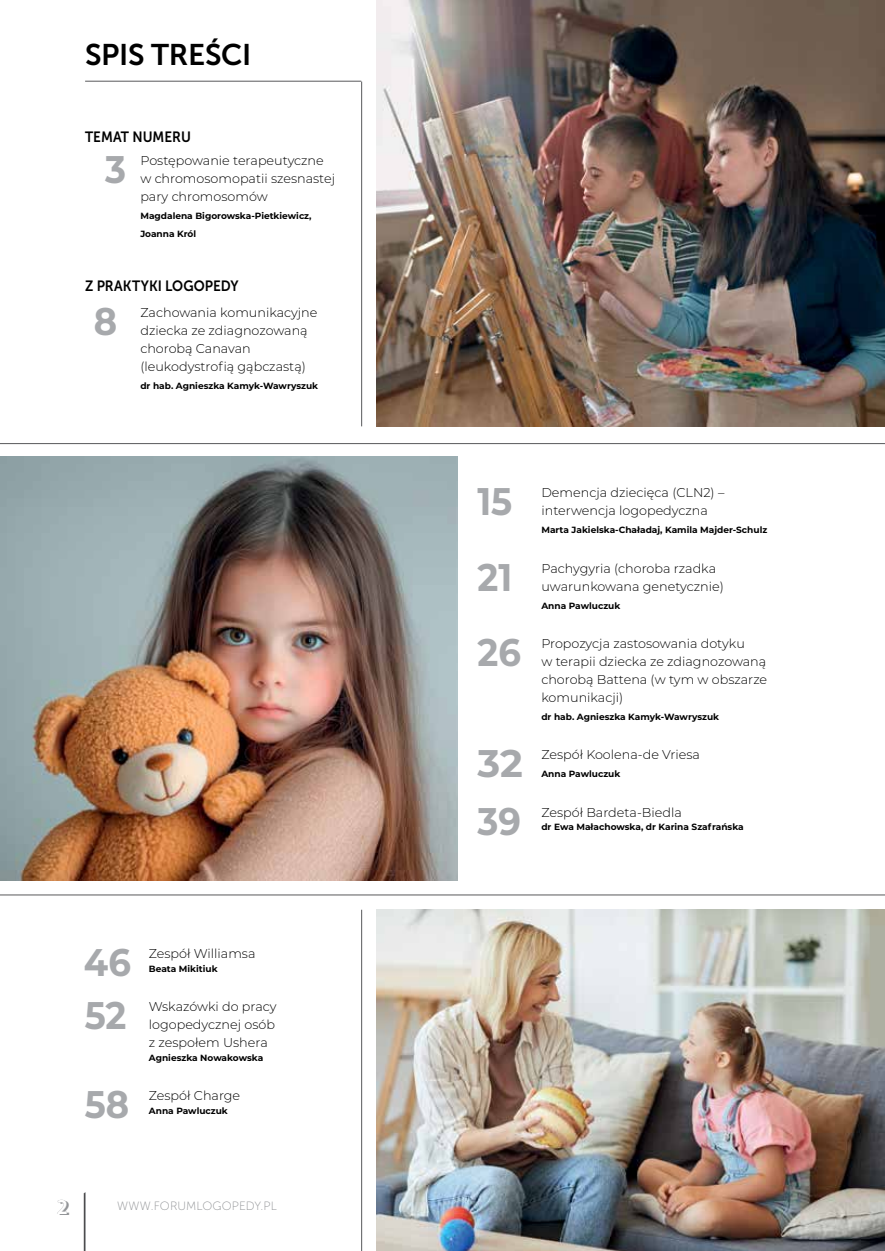
<style>
.page{position:relative;width:885px;height:1251px;background:#fff}
.page>*{position:absolute;margin:0;border:0;box-sizing:border-box;transform-origin:0 0}
.t1{font:700 38.4px "Montserrat";color:#a7a9ac;scale:.92 1}
.t2{font:700 38.4px "Montserrat";color:#a7a9ac}
.t3{font:29.7px "Museo Sans 700";letter-spacing:-.01em;color:#000}
.t4{font:700 24px "Verlag";color:#939598}
.t5{font:14.85px "Museo Sans 700";color:#000;scale:.91 1}
.t6{font:300 12.75px/18px "Montserrat";color:#000}
.t7{font:12px "Museo Sans 100";letter-spacing:.01em;color:#8f9194}
.t8{font:700 9px/18px "Montserrat";color:#000}
</style>
<div class="page">
<hr style="left:84px;top:1192px;width:1px;height:58px;background:#000">
<hr style="left:85px;top:1192px;width:1px;height:58px;background:#939598">
<hr style="left:361px;top:82px;width:1px;height:344px;background:#58595b">
<img style="left:376px;top:909px;width:508px;height:341px">
<hr style="left:0;top:443px;width:884px;height:1px;background:#58595b">
<hr style="left:0;top:894px;width:884px;height:1px;background:#58595b">
<hr style="left:85px;top:81px;width:276px;height:1px;background:#58595b">
<img style="left:0;top:456px;width:457px;height:424px">
<img style="left:376px;top:0;width:508px;height:426px">
<hr style="left:361px;top:909px;width:1px;height:341px;background:#58595b">
<h2 class="t3" style="left:85px;top:38px;width:168px">SPIS TREŚCI</h2>
<p class="t5" style="left:85px;top:129px;width:118px">TEMAT NUMERU</p>
<h1 class="t1" style="left:105px;top:141px;width:24px">3</h1>
<p class="t6" style="left:140px;top:151px;width:196px">Postępowanie terapeutyczne w chromosomopatii szesnastej pary chromosomów</p>
<p class="t8" style="left:140px;top:206px;width:173px">Magdalena Bigorowska-Pietkiewicz,<br>Joanna Król</p>
<p class="t5" style="left:85px;top:277px;width:170px">Z PRAKTYKI LOGOPEDY</p>
<h1 class="t1" style="left:94px;top:294px;width:27px">8</h1>
<p class="t6" style="left:140px;top:303px;width:178px">Zachowania komunikacyjne dziecka ze zdiagnozowaną chorobą Canavan (leukodystrofią gąbczastą)</p>
<p class="t8" style="left:140px;top:376px;width:179px">dr hab. Agnieszka Kamyk-Wawryszuk</p>
<h1 class="t1" style="left:84px;top:934px;width:53px">46</h1>
<p class="t6" style="left:149px;top:944px;width:108px">Zespół Williamsa</p>
<p class="t8" style="left:149px;top:959px;width:70px">Beata Mikitiuk</p>
<h1 class="t1" style="left:85px;top:987px;width:47px">52</h1>
<p class="t6" style="left:149px;top:997px;width:129px">Wskazówki do pracy logopedycznej osób z zespołem Ushera</p>
<p class="t8" style="left:149px;top:1047px;width:116px">Agnieszka Nowakowska</p>
<h1 class="t1" style="left:85px;top:1076px;width:50px">58</h1>
<p class="t6" style="left:149px;top:1085px;width:93px">Zespół Charge</p>
<p class="t8" style="left:149px;top:1100px;width:80px">Anna Pawluczuk</p>
<h3 class="t4" style="left:59px;top:1186px;width:13px">2</h3>
<p class="t7" style="left:117px;top:1199px;width:161px">WWW.FORUMLOGOPEDY.PL</p>
<h1 class="t1" style="left:477px;top:474px;width:39px">15</h1>
<p class="t6" style="left:541px;top:483px;width:184px">Demencja dziecięca (CLN2) – interwencja logopedyczna</p>
<p class="t8" style="left:541px;top:520px;width:227px">Marta Jakielska-Chaładaj, Kamila Majder-Schulz</p>
<h1 class="t1" style="left:477px;top:549px;width:39px">21</h1>
<p class="t6" style="left:541px;top:558px;width:184px">Pachygyria (choroba rzadka uwarunkowana genetycznie)</p>
<p class="t8" style="left:541px;top:596px;width:80px">Anna Pawluczuk</p>
<h1 class="t1" style="left:477px;top:624px;width:49px">26</h1>
<p class="t6" style="left:541px;top:634px;width:227px">Propozycja zastosowania dotyku<br>w terapii dziecka ze zdiagnozowaną chorobą Battena (w tym w obszarze komunikacji)</p>
<p class="t8" style="left:541px;top:707px;width:179px">dr hab. Agnieszka Kamyk-Wawryszuk</p>
<h1 class="t2" style="left:477px;top:736px;width:47px">32</h1>
<p class="t6" style="left:541px;top:745px;width:160px">Zespół Koolena-de Vriesa</p>
<p class="t8" style="left:541px;top:764px;width:80px">Anna Pawluczuk</p>
<h1 class="t1" style="left:477px;top:793px;width:49px">39</h1>
<p class="t6" style="left:541px;top:802px;width:142px">Zespół Bardeta-Biedla</p>
<p class="t8" style="left:541px;top:817px;width:204px">dr Ewa Małachowska, dr Karina Szafrańska</p>
</div>
